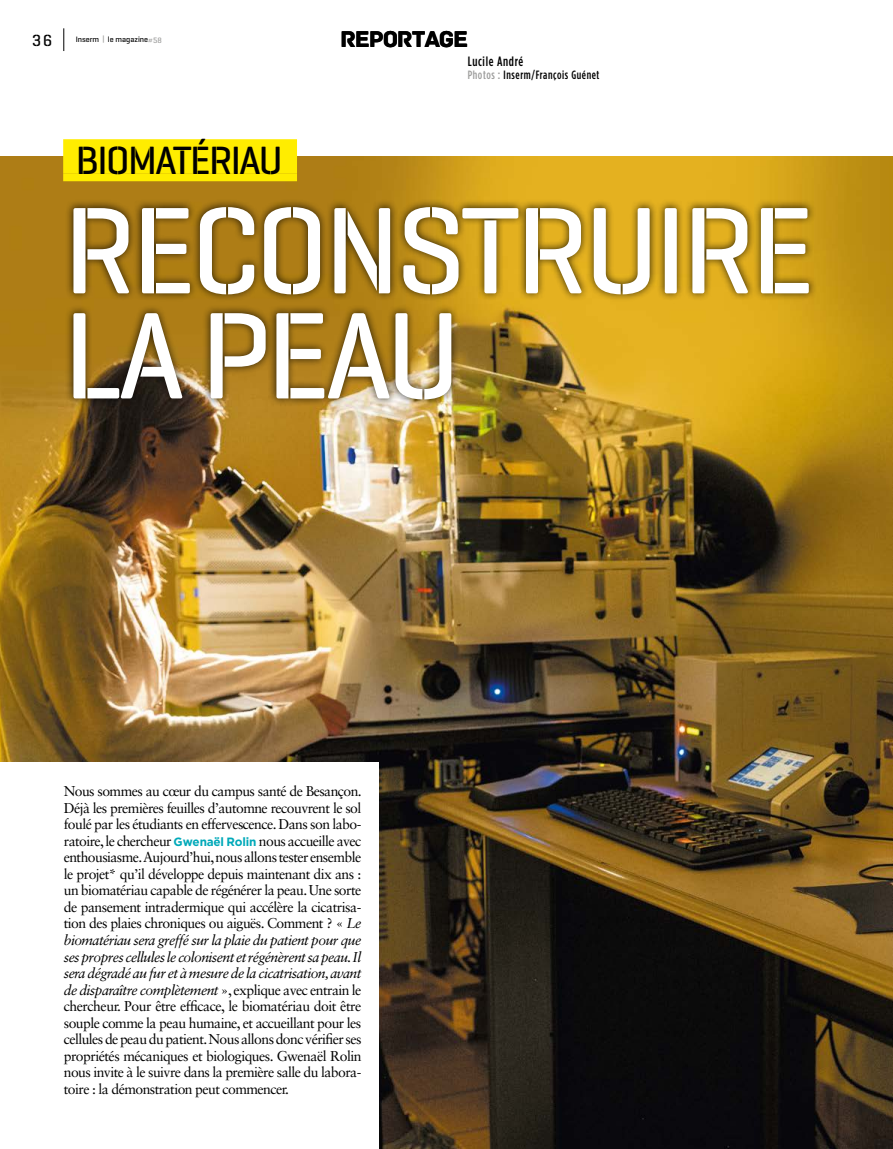
<style>
.page{position:relative;width:893px;height:1149px;background:#fff}
.page>*{position:absolute;margin:0;border:0;box-sizing:border-box;transform-origin:0 0}
._07_REPOR_T1_BLANC{font:500 125.25px/105px "Geogrotesque Stencil A";letter-spacing:-.035em;color:#fff}
._03_ACTU_t1{font:500 40.2px "Geogrotesque Stencil A";letter-spacing:-.04em;color:#000}
.t1{font:24px "Archive";letter-spacing:-.05em;color:#000}
.t2{font:500 16.5px "Geogrotesque Stencil A";color:#000}
._000_TXT_DEFONCE_BLA{font:14.25px/16.5px "Sabon LT Std";letter-spacing:-.04em;color:#000;text-align:justify}
._000_Auteur_Article{font:500 13.5px "Gotham Condensed";letter-spacing:.05em;color:#000}
._000_Auteur_Article-2{font:500 12px "Gotham Condensed";letter-spacing:.05em;color:#000}
.t3{font:500 7.95px "Geogrotesque Stencil A";color:#000}
.s1{color:#9d9d9c}
.s2{font-family:"Gotham";font-weight:700;font-size:12px;color:#00a9b9}
.s3{font-style:italic}
</style>
<div class="page">
<img style="left:0;top:156px;width:893px;height:992px">
<div style="left:65px;top:199px;width:752px;height:208px;background:#000;opacity:.8"></div>
<div style="left:63px;top:139px;width:234px;height:35px;background:#ffed00"></div>
<div style="left:63px;top:174px;width:234px;height:7px;background:#ffed00"></div>
<div style="left:0;top:762px;width:378px;height:386px;background:#fff"></div>
<svg style="left:63px;top:28px;width:1px;height:23px"></svg>
<p class="t2" style="left:32px;top:30px;width:21px">36</p>
<p class="t3" style="left:76px;top:34px;width:88px">Inserm <span class="s1">|</span> le magazine<span class="s1">#58</span></p>
<p class="t1" style="left:340px;top:25px;width:130px">REPORTAGE</p>
<p class="_03_ACTU_t1" style="left:76px;top:135px;width:208px">BIOMATÉRIAU</p>
<p class="_000_Auteur_Article" style="left:468px;top:53px;width:57px">Lucile André</p>
<p class="_000_Auteur_Article-2" style="left:468px;top:68px;width:133px"><span class="s1">Photos :</span> Inserm/François Guénet</p>
<p class="_07_REPOR_T1_BLANC" style="left:63px;top:195px;width:753px">RECONSTRUIRE<br>LA PEAU</p>
<p class="_000_TXT_DEFONCE_BLA" style="left:64px;top:782px;width:300px">Nous sommes au cœur du campus santé de Besançon.<br>Déjà les premières feuilles d’automne recouvrent le sol foulé par les étudiants en effervescence. Dans son labo&shy;ratoire, le chercheur <span class="s2">Gwenaël Rolin</span> nous accueille avec enthousiasme. Aujourd’hui, nous allons tester ensemble le projet* qu’il développe depuis maintenant dix ans : un biomatériau capable de régénérer la peau. Une sorte de pansement intradermique qui accélère la cicatrisa&shy;tion des plaies chroniques ou aiguës. Comment ? « <span class="s3">Le biomatériau sera greffé sur la plaie du patient pour que ses propres cellules le colonisent et régénèrent sa peau. Il sera dégradé au fur et à mesure de la cicatrisation, avant de disparaître complètement</span> », explique avec entrain le chercheur. Pour être efficace, le biomatériau doit être souple comme la peau humaine, et accueillant pour les cellules de peau du patient. Nous allons donc vérifier ses propriétés mécaniques et biologiques. Gwenaël Rolin nous invite à le suivre dans la première salle du labora&shy;toire : la démonstration peut commencer.</p>
</div>
